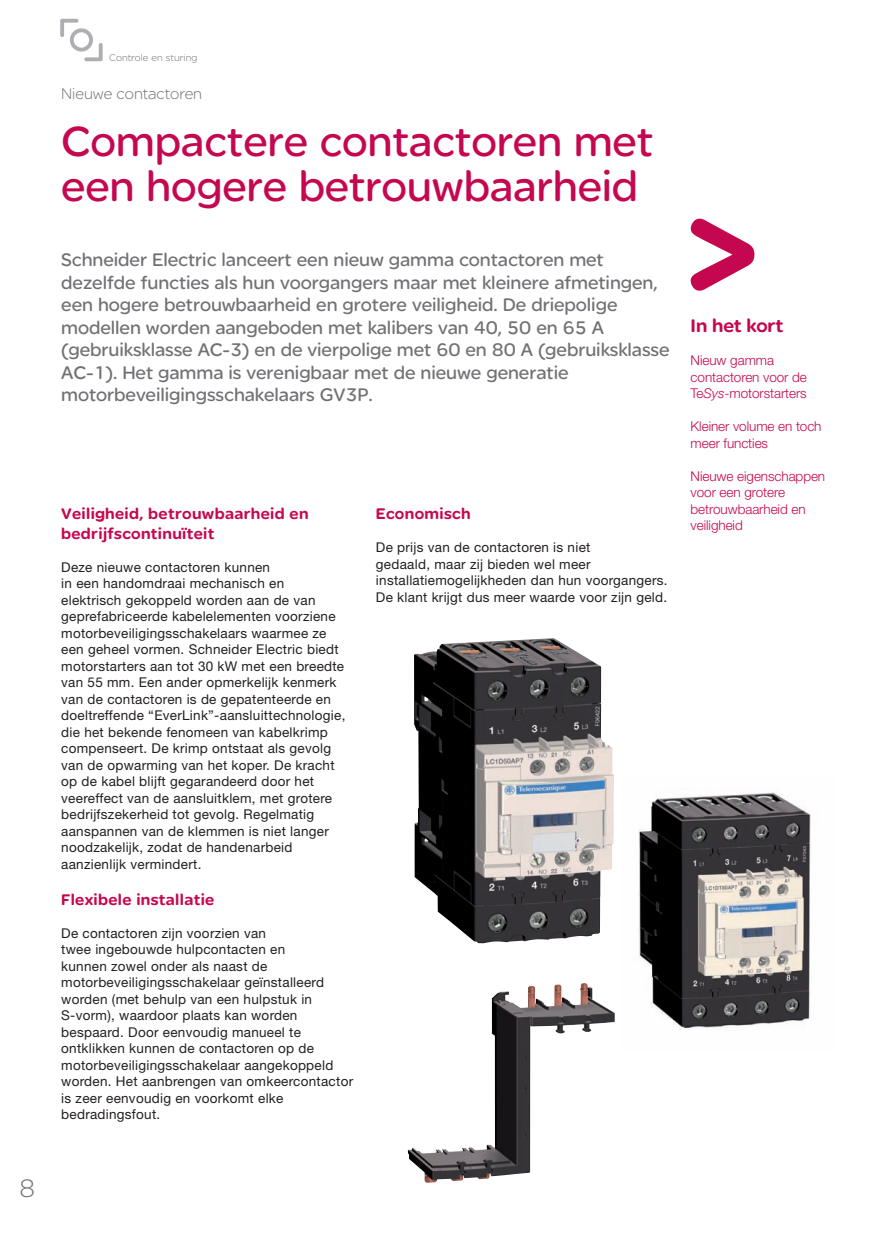
<style>
.page{position:relative;width:888px;height:1258px;background:#fff}
.page>*{position:absolute;margin:0;border:0;box-sizing:border-box;transform-origin:0 0}
.t1{font:45px/45px "SE Optimist";letter-spacing:-.005em;color:#c50750}
.t2{font:300 27px "SE Optimist";color:#717074}
.t3{font:19.5px/22.5px "SE Optimist";letter-spacing:-.005em;color:#717074}
.t4{font:900 19.5px "SE Optimist";letter-spacing:-.005em;color:#c50750}
.t5{font:900 16.5px "SE Optimist";letter-spacing:.02em;color:#c50750}
.t6{font:300 16.5px "SE Optimist";letter-spacing:-.005em;color:#717074}
.t7{font:13.5px/16.5px "Helvetica Neue LT Std";letter-spacing:.02em;color:#231f20}
.t8{font:300 13.5px/16.5px "Helvetica Neue LT Std";letter-spacing:-.005em;color:#c50750}
.t9{font:300 10.5px "SE Optimist";letter-spacing:.01em;color:#717074}
.s1{font-style:italic}
</style>
<div class="page">
<svg style="left:60px;top:19px;width:43px;height:42px"></svg>
<svg style="left:690px;top:218px;width:64px;height:73px"></svg>
<img style="left:638px;top:790px;width:173px;height:240px">
<img style="left:414px;top:638px;width:200px;height:305px">
<img style="left:408px;top:983px;width:207px;height:200px">
<h2 class="t2" style="left:19px;top:1178px;width:18px">8</h2>
<p class="t9" style="left:109px;top:54px;width:89px">Controle en sturing</p>
<p class="t6" style="left:61px;top:87px;width:142px">Nieuwe contactoren</p>
<h1 class="t1" style="left:61px;top:122px;width:594px">Compactere contactoren met een hogere betrouwbaarheid</h1>
<p class="t3" style="left:61px;top:250px;width:610px">Schneider Electric lanceert een nieuw gamma contactoren met dezelfde functies als hun voorgangers maar met kleinere afmetingen, een hogere betrouwbaarheid en grotere veiligheid. De driepolige modellen worden aangeboden met kalibers van 40, 50 en 65 A (gebruiksklasse AC-3) en de vierpolige met 60 en 80 A (gebruiksklasse AC-1). Het gamma is verenigbaar met de nieuwe generatie motorbeveiligingsschakelaars GV3P.</p>
<p class="t5" style="left:61px;top:508px;width:249px">Veiligheid, betrouwbaarheid en</p>
<p class="t5" style="left:376px;top:508px;width:96px">Economisch</p>
<p class="t5" style="left:61px;top:527px;width:155px">bedrijfscontinuïteit</p>
<p class="t7" style="left:376px;top:541px;width:216px">De prijs van de contactoren is niet</p>
<p class="t7" style="left:61px;top:560px;width:210px">Deze nieuwe contactoren kunnen</p>
<p class="t7" style="left:376px;top:557px;width:216px">gedaald, maar zij bieden wel meer</p>
<p class="t7" style="left:61px;top:577px;width:224px">in een handomdraai mechanisch en</p>
<p class="t7" style="left:376px;top:574px;width:293px">installatiemogelijkheden dan hun voorgangers.</p>
<p class="t7" style="left:61px;top:593px;width:256px">elektrisch gekoppeld worden aan de van</p>
<p class="t7" style="left:376px;top:590px;width:293px">De klant krijgt dus meer waarde voor zijn geld.</p>
<p class="t7" style="left:61px;top:610px;width:276px">geprefabriceerde kabelelementen voorziene</p>
<p class="t7" style="left:61px;top:626px;width:267px">motorbeveiligingsschakelaars waarmee ze</p>
<p class="t7" style="left:61px;top:643px;width:279px">een geheel vormen. Schneider Electric biedt</p>
<p class="t7" style="left:61px;top:659px;width:284px">motorstarters aan tot 30 kW met een breedte</p>
<p class="t7" style="left:61px;top:676px;width:277px">van 55 mm. Een ander opmerkelijk kenmerk</p>
<p class="t7" style="left:61px;top:692px;width:271px">van de contactoren is de gepatenteerde en</p>
<p class="t7" style="left:61px;top:709px;width:286px">doeltreffende “EverLink”-aansluittechnologie,</p>
<p class="t7" style="left:61px;top:725px;width:268px">die het bekende fenomeen van kabelkrimp</p>
<p class="t7" style="left:61px;top:742px;width:271px">compenseert. De krimp ontstaat als gevolg</p>
<p class="t7" style="left:61px;top:758px;width:275px">van de opwarming van het koper. De kracht</p>
<p class="t7" style="left:61px;top:775px;width:272px">op de kabel blijft gegarandeerd door het veereffect van de aansluitklem, met grotere bedrijfszekerheid tot gevolg. Regelmatig aanspannen van de klemmen is niet langer noodzakelijk, zodat de handenarbeid aanzienlijk vermindert.</p>
<p class="t5" style="left:61px;top:893px;width:155px">Flexibele installatie</p>
<p class="t7" style="left:61px;top:926px;width:293px">De contactoren zijn voorzien van<br>twee ingebouwde hulpcontacten en<br>kunnen zowel onder als naast de motorbeveiligingsschakelaar geïnstalleerd worden (met behulp van een hulpstuk in S-vorm), waardoor plaats kan worden bespaard. Door eenvoudig manueel te ontklikken kunnen de contactoren op de motorbeveiligingsschakelaar aangekoppeld worden. Het aanbrengen van omkeercontactor is zeer eenvoudig en voorkomt elke bedradingsfout.</p>
<p class="t4" style="left:691px;top:319px;width:94px">In het kort</p>
<p class="t8" style="left:691px;top:353px;width:118px">Nieuw gamma contactoren voor de<br>Te<span class="s1">Sys</span>-motorstarters</p>
<p class="t8" style="left:691px;top:419px;width:132px">Kleiner volume en toch meer functies</p>
<p class="t8" style="left:691px;top:469px;width:136px">Nieuwe eigenschappen voor een grotere betrouwbaarheid en veiligheid</p>
</div>
